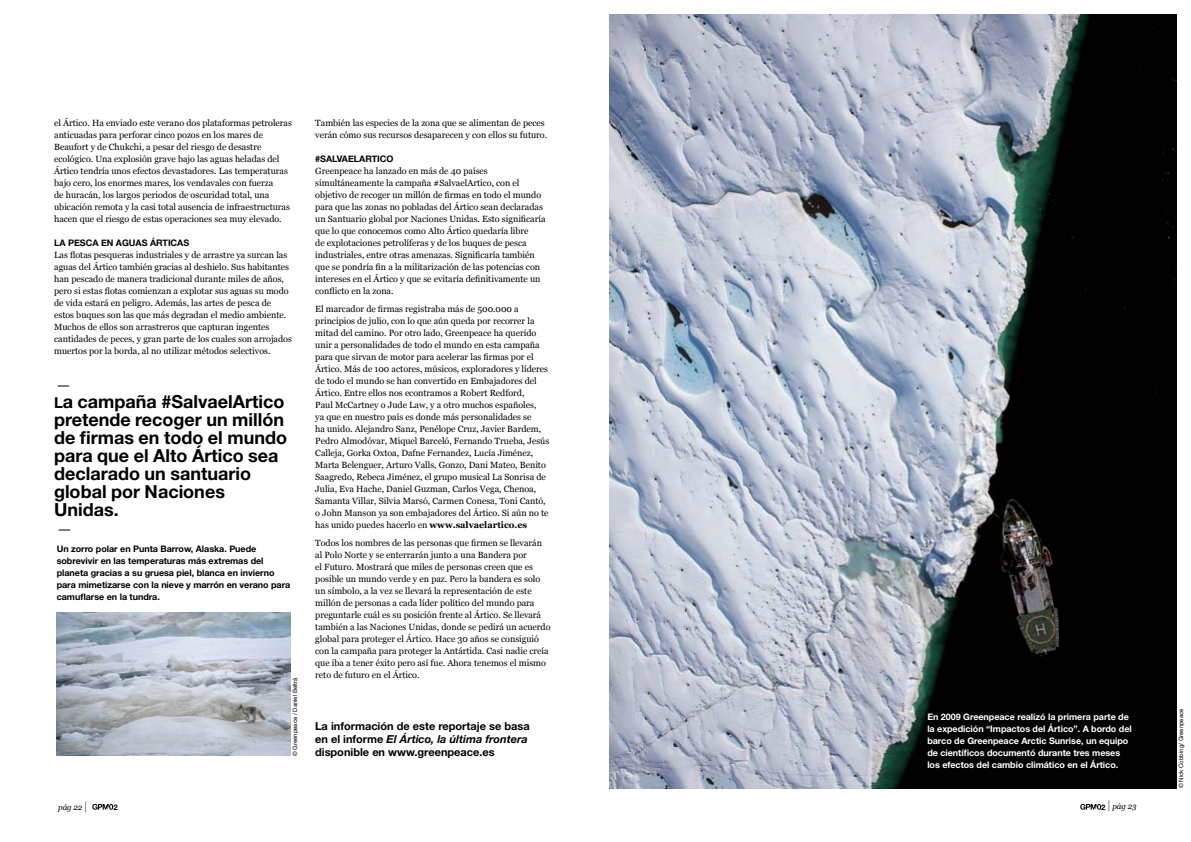
<style>
.page{position:relative;width:1191px;height:842px;background:#fff}
.page>*{position:absolute;margin:0;border:0;box-sizing:border-box;transform-origin:0 0}
.t1{font:700 18px/18px "Helvetica Neue LT Std";color:#000}
.t2{font:15px "Georgia";color:#000}
.t3{font:700 11px/13px "Helvetica Neue LT Std";color:#000}
.t4{font:9px/12px "Georgia";color:#000}
.t5{font:700 9px/12px "Helvetica Neue LT Std";letter-spacing:-.005em;color:#fff}
.t6{font:700 9px/12px "Helvetica Neue LT Std";letter-spacing:-.005em;color:#000}
.t7{font:700 9px "Helvetica Neue";color:#000}
.t8{font:italic 8px "Georgia";letter-spacing:-.01em;color:#000}
.t9{font:700 7.7px "Helvetica Neue LT Std";color:#000}
.t10{font:6px "Helvetica Neue LT Std";color:#000}
.s1{font-size:15px}
.s2{font-weight:700}
.s3{font-style:italic}
.s4{font-family:"Helvetica Neue LT Std";font-weight:100;font-style:normal;font-size:11px}
.s5{font-family:"Helvetica Neue LT Std";font-weight:700;font-style:normal;font-size:7.7px}
</style>
<div class="page">
<svg style="left:92px;top:804px;width:21px;height:6px"></svg>
<svg style="left:1080px;top:804px;width:21px;height:6px"></svg>
<img style="left:609px;top:15px;width:567px;height:773px">
<img style="left:57px;top:612px;width:234px;height:144px">
<p class="t4" style="left:54px;top:117px;width:239px">el Ártico. Ha enviado este verano dos plataformas petroleras anticuadas para perforar cinco pozos en los mares de Beaufort y de Chukchi, a pesar del riesgo de desastre ecológico. Una explosión grave bajo las aguas heladas del Ártico tendría unos efectos devastadores. Las temperaturas bajo cero, los enormes mares, los vendavales con fuerza<br>de huracán, los largos periodos de oscuridad total, una ubicación remota y la casi total ausencia de infraestructuras hacen que el riesgo de estas operaciones sea muy elevado.</p>
<p class="t7" style="left:54px;top:237px;width:137px">LA PESCA EN AGUAS ÁRTICAS</p>
<p class="t4" style="left:54px;top:249px;width:239px">Las flotas pesqueras industriales y de arrastre ya surcan las aguas del Ártico también gracias al deshielo. Sus habitantes han pescado de manera tradicional durante miles de años, pero si estas flotas comienzan a explotar sus aguas su modo de vida estará en peligro. Además, las artes de pesca de estos buques son las que más degradan el medio ambiente.<br>Muchos de ellos son arrastreros que capturan ingentes cantidades de peces, y gran parte de los cuales son arrojados muertos por la borda, al no utilizar métodos selectivos.</p>
<h2 class="t2" style="left:57px;top:376px;width:14px">—</h2>
<h1 class="t1" style="left:54px;top:392px;width:235px"><span class="s1">L</span>a campaña #SalvaelArtico pretende recoger un millón de firmas en todo el mundo para que el Alto Ártico sea declarado un santuario global por Naciones<br>Unidas.</h1>
<h2 class="t2" style="left:58px;top:520px;width:14px">—</h2>
<p class="t6" style="left:57px;top:543px;width:235px">Un zorro polar en Punta Barrow, Alaska. Puede sobrevivir en las temperaturas más extremas del planeta gracias a su gruesa piel, blanca en invierno para mimetizarse con la nieve y marrón en verano para camuflarse en la tundra.</p>
<p class="t10" style="left:291px;top:756px;width:80px;rotate:-90deg">© Greenpeace / Daniel Beltrá</p>
<p class="t4" style="left:315px;top:117px;width:233px">También las especies de la zona que se alimentan de peces verán cómo sus recursos desaparecen y con ellos su futuro.</p>
<p class="t7" style="left:315px;top:153px;width:80px">#SALVAELARTICO</p>
<p class="t4" style="left:315px;top:165px;width:232px">Greenpeace ha lanzado en más de 40 países simultáneamente la campaña #SalvaelArtico, con el objetivo de recoger un millón de firmas en todo el mundo para que las zonas no pobladas del Ártico sean declaradas un Santuario global por Naciones Unidas. Esto significaría que lo que conocemos como Alto Ártico quedaría libre<br>de explotaciones petrolíferas y de los buques de pesca industriales, entre otras amenazas. Significaría también que se pondría fin a la militarización de las potencias con intereses en el Ártico y que se evitaría definitivamente un conflicto en la zona.</p>
<p class="t4" style="left:315px;top:303px;width:235px">El marcador de firmas registraba más de 500.000 a principios de julio, con lo que aún queda por recorrer la mitad del camino. Por otro lado, Greenpeace ha querido unir a personalidades de todo el mundo en esta campaña para que sirvan de motor para acelerar las firmas por el Ártico. Más de 100 actores, músicos, exploradores y líderes de todo el mundo se han convertido en Embajadores del Ártico. Entre ellos nos econtramos a Robert Redford,<br>Paul McCartney o Jude Law, y a otro muchos españoles,<br>ya que en nuestro país es donde más personalidades se<br>ha unido. Alejandro Sanz, Penélope Cruz, Javier Bardem, Pedro Almodóvar, Miquel Barceló, Fernando Trueba, Jesús Calleja, Gorka Oxtoa, Dafne Fernandez, Lucía Jiménez, Marta Belenguer, Arturo Valls, Gonzo, Dani Mateo, Benito Saagredo, Rebeca Jiménez, el grupo musical La Sonrisa de Julia, Eva Hache, Daniel Guzman, Carlos Vega, Chenoa, Samanta Villar, Silvia Marsó, Carmen Conesa, Toni Cantó, o John Manson ya son embajadores del Ártico. Si aún no te has unido puedes hacerlo en <span class="s2">www.salvaelartico.es</span></p>
<p class="t4" style="left:315px;top:537px;width:237px">Todos los nombres de las personas que firmen se llevarán al Polo Norte y se enterrarán junto a una Bandera por<br>el Futuro. Mostrará que miles de personas creen que es posible un mundo verde y en paz. Pero la bandera es solo un símbolo, a la vez se llevará la representación de este millón de personas a cada líder político del mundo para preguntarle cuál es su posición frente al Ártico. Se llevará también a las Naciones Unidas, donde se pedirá un acuerdo global para proteger el Ártico. Hace 30 años se consiguió con la campaña para proteger la Antártida. Casi nadie creía que iba a tener éxito pero así fue. Ahora tenemos el mismo reto de futuro en el Ártico.</p>
<p class="t3" style="left:315px;top:719px;width:216px">La información de este reportaje se basa en el informe <span class="s3">El Ártico, la última frontera</span></p>
<p class="t3" style="left:315px;top:745px;width:181px">disponible en www.greenpeace.es</p>
<p class="t5" style="left:927px;top:711px;width:206px">En 2009 Greenpeace realizó la primera parte de la expedición “Impactos del Ártico”. A bordo del barco de Greenpeace Arctic Sunrise, un equipo de científicos documentó durante tres meses los efectos del cambio climático en el Ártico.</p>
<p class="t8" style="left:58px;top:802px;width:30px">pág 22 <span class="s4">|</span></p>
<p class="t9" style="left:113px;top:802px;width:6px">2</p>
<p class="t8" style="left:1101px;top:801px;width:37px"><span class="s5">2</span> <span class="s4">|</span> pág 23</p>
<p class="t10" style="left:1177px;top:788px;width:81px;rotate:-90deg">© Nick Cobbing/ Greenpeace</p>
</div>
